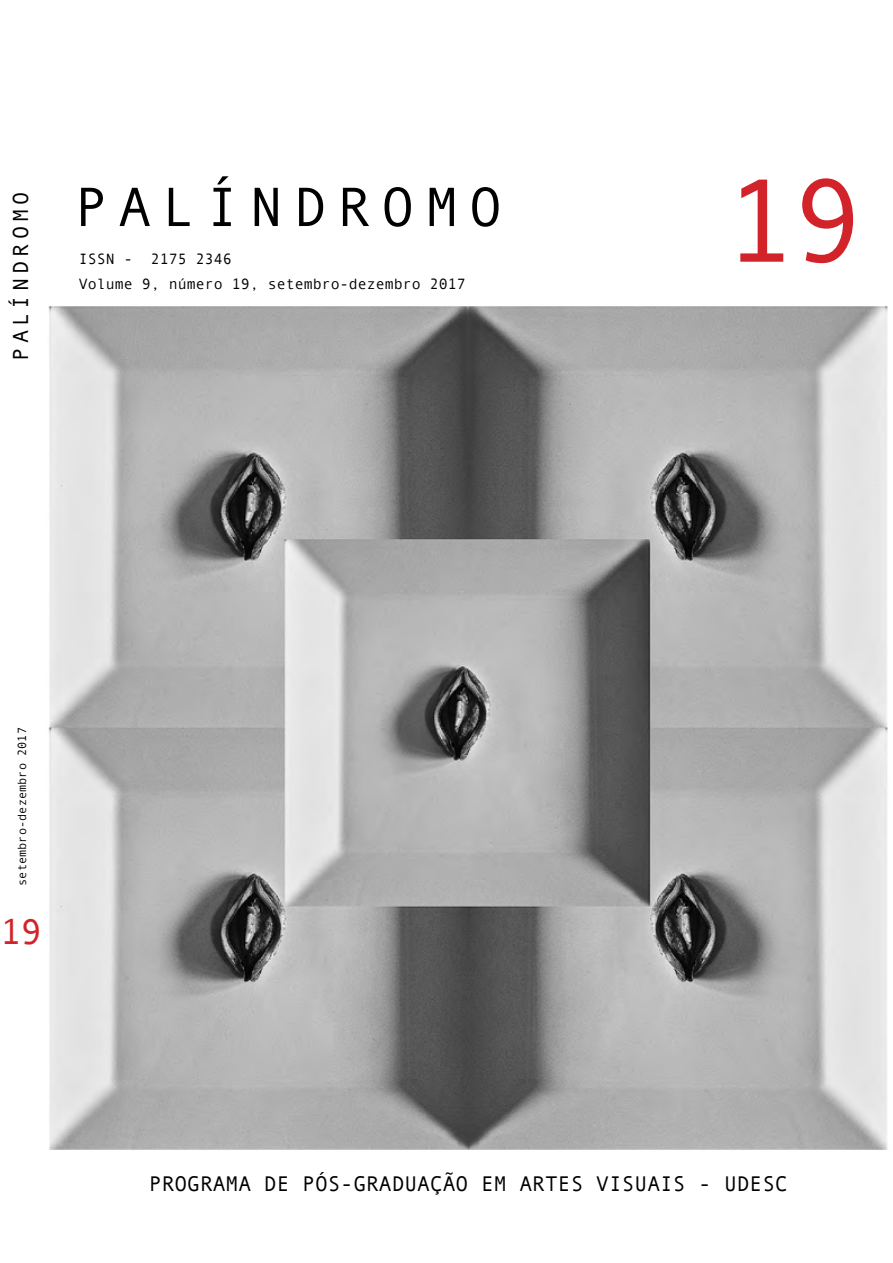
<style>
.page{position:relative;width:893px;height:1263px;background:#fff}
.page>*{position:absolute;margin:0;border:0;box-sizing:border-box;transform-origin:0 0}
.t1{font:118.5px "Andale Mono";color:#d2232a}
.t2{font:55.5px "Andale Mono";letter-spacing:.19em;color:#000}
.t3{font:35.7px "Andale Mono";color:#d2232a}
.t4{font:21.9px "Andale Mono";letter-spacing:.19em;color:#000}
.t5{font:21.3px "Andale Mono";color:#000}
.t6{font:15px/25.5px "Andale Mono";color:#000}
.t7{font:12px "Andale Mono";color:#000}
</style>
<div class="page">
<img style="left:48px;top:306px;width:840px;height:844px">
<h3 class="t4" style="left:6px;top:361px;width:170px;rotate:-90deg">PALÍNDROMO</h3>
<h2 class="t2" style="left:74px;top:171px;width:429px">PALÍNDROMO</h2>
<h1 class="t1" style="left:724px;top:144px;width:140px">19</h1>
<p class="t6" style="left:79px;top:245px;width:389px">ISSN - 2175 2346<br>Volume 9, número 19, setembro-dezembro 2017</p>
<p class="t7" style="left:14px;top:886px;width:160px;rotate:-90deg">setembro-dezembro 2017</p>
<h3 class="t3" style="left:0;top:908px;width:43px">19</h3>
<h3 class="t5" style="left:149px;top:1169px;width:641px">PROGRAMA DE PÓS-GRADUAÇÃO EM ARTES VISUAIS - UDESC</h3>
</div>
